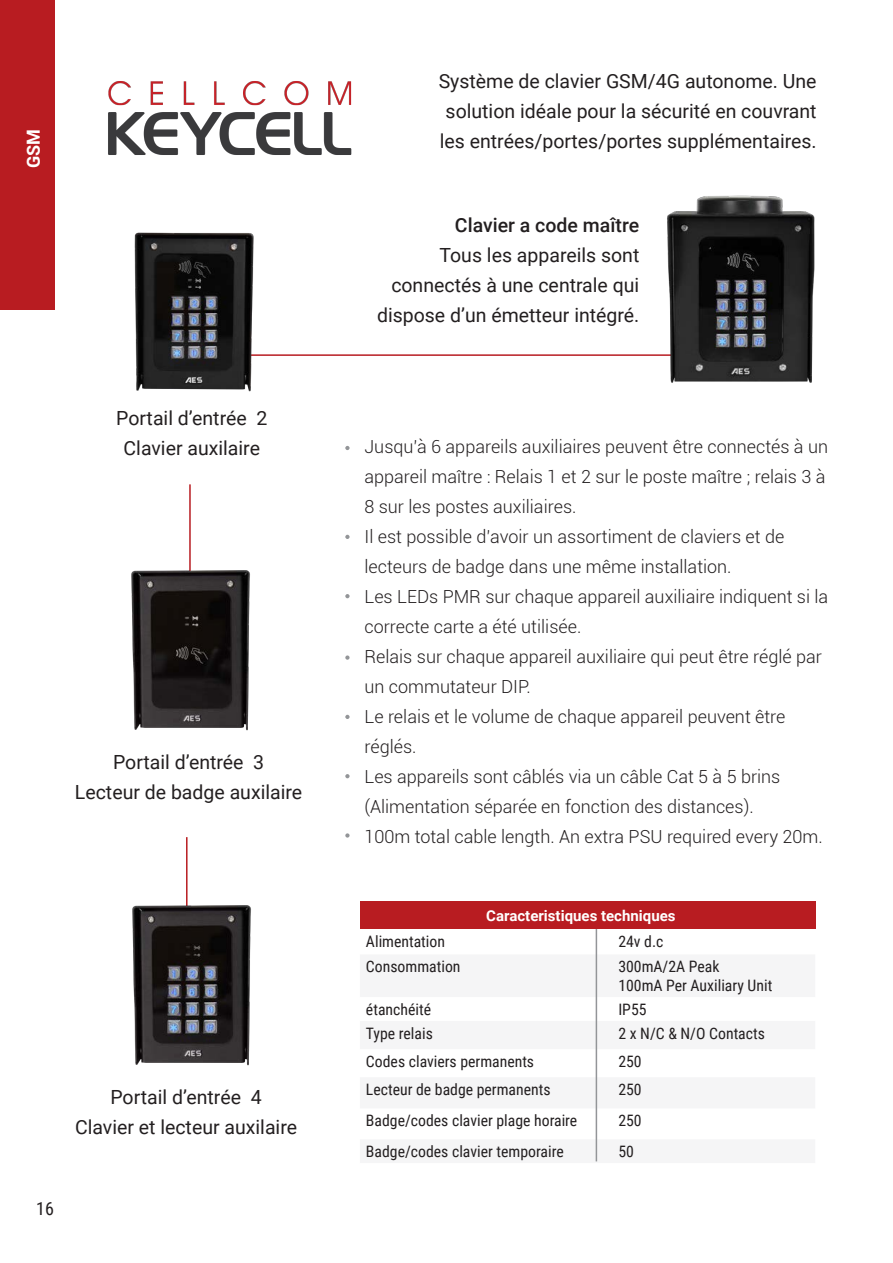
<style>
.page{position:relative;width:893px;height:1263px;background:#fff}
.page>*{position:absolute;margin:0;border:0;box-sizing:border-box;transform-origin:0 0}
.t1{font:19.5px/30px "Roboto";color:#231f20;text-align:justify}
.t2{font:500 19.5px "Roboto";color:#231f20}
.t3{font:300 18px/30px "Roboto";color:#231f20}
.t4{font:700 18px "Roboto";color:#fff}
.t5{font:18px "Roboto Condensed";color:#231f20}
.t6{font:15.75px "Roboto Condensed";color:#231f20}
.t7{font:700 15px "Roboto";color:#fff}
</style>
<div class="page">
<hr style="left:892px;top:454px;width:1px;height:393px;background:#f5f5f6">
<hr style="left:189px;top:484px;width:2px;height:141px;background:#b81c21">
<hr style="left:186px;top:837px;width:2px;height:123px;background:#b81c21">
<hr style="left:229px;top:354px;width:443px;height:2px;background:#b81c21">
<img style="left:108px;top:81px;width:244px;height:74px">
<img style="left:134px;top:232px;width:146px;height:160px">
<img style="left:647px;top:195px;width:168px;height:188px">
<img style="left:131px;top:557px;width:119px;height:174px">
<img style="left:132px;top:892px;width:119px;height:174px">
<svg style="left:595px;top:929px;width:3px;height:25px"></svg>
<svg style="left:595px;top:997px;width:3px;height:142px"></svg>
<hr style="left:596px;top:929px;width:1px;height:232px;background:#939598">
<div style="left:360px;top:901px;width:455px;height:28px;background:#b81c21"></div>
<svg style="left:345px;top:446px;width:5px;height:4px"></svg>
<svg style="left:345px;top:535px;width:5px;height:4px"></svg>
<svg style="left:345px;top:594px;width:5px;height:4px"></svg>
<svg style="left:345px;top:655px;width:5px;height:5px"></svg>
<svg style="left:345px;top:715px;width:5px;height:4px"></svg>
<svg style="left:345px;top:774px;width:5px;height:4px"></svg>
<svg style="left:345px;top:833px;width:5px;height:5px"></svg>
<div style="left:0;top:0;width:54px;height:310px;background:#b81c21"></div>
<p class="t4" style="left:21px;top:168px;width:41px;rotate:-90deg">GSM</p>
<p class="t1" style="left:116px;top:402px;width:153px">Portail d’entrée 2</p>
<p class="t1" style="left:124px;top:432px;width:138px">Clavier auxilaire</p>
<p class="t1" style="left:113px;top:746px;width:153px">Portail d’entrée 3</p>
<p class="t1" style="left:75px;top:776px;width:229px">Lecteur de badge auxilaire</p>
<p class="t1" style="left:110px;top:1081px;width:153px">Portail d’entrée 4</p>
<p class="t1" style="left:75px;top:1111px;width:224px">Clavier et lecteur auxilaire</p>
<p class="t5" style="left:36px;top:1196px;width:19px">16</p>
<p class="t1" style="left:439px;top:65px;width:379px">Système de clavier GSM/4G autonome. Une solution idéale pour la sécurité en couvrant les entrées/portes/portes supplémentaires.</p>
<p class="t2" style="left:455px;top:212px;width:186px">Clavier a code maître</p>
<p class="t1" style="left:377px;top:240px;width:264px;text-align:right">Tous les appareils sont connectés à une centrale qui dispose d’un émetteur intégré.</p>
<p class="t3" style="left:364px;top:431px;width:465px">Jusqu’à 6 appareils auxiliaires peuvent être connectés à un appareil maître : Relais 1 et 2 sur le poste maître ; relais 3 à<br>8 sur les postes auxiliaires.</p>
<p class="t3" style="left:364px;top:521px;width:421px">Il est possible d’avoir un assortiment de claviers et de lecteurs de badge dans une même installation.</p>
<p class="t3" style="left:364px;top:581px;width:465px">Les LEDs PMR sur chaque appareil auxiliaire indiquent si la correcte carte a été utilisée.</p>
<p class="t3" style="left:364px;top:641px;width:459px">Relais sur chaque appareil auxiliaire qui peut être réglé par un commutateur DIP.</p>
<p class="t3" style="left:364px;top:701px;width:422px">Le relais et le volume de chaque appareil peuvent être réglés.</p>
<p class="t3" style="left:364px;top:761px;width:417px">Les appareils sont câblés via un câble Cat 5 à 5 brins (Alimentation séparée en fonction des distances).</p>
<p class="t3" style="left:364px;top:821px;width:460px">100m total cable length. An extra PSU required every 20m.</p>
<p class="t7" style="left:486px;top:905px;width:191px">Caracteristiques techniques</p>
<p class="t6" style="left:366px;top:930px;width:81px">Alimentation</p>
<p class="t6" style="left:618px;top:930px;width:47px">24v d.c</p>
<p class="t6" style="left:366px;top:955px;width:96px">Consommation</p>
<p class="t6" style="left:618px;top:955px;width:103px">300mA/2A Peak</p>
<p class="t6" style="left:618px;top:974px;width:155px">100mA Per Auxiliary Unit</p>
<p class="t6" style="left:366px;top:998px;width:67px">étanchéité</p>
<p class="t6" style="left:618px;top:998px;width:30px">IP55</p>
<p class="t6" style="left:366px;top:1022px;width:68px">Type relais</p>
<p class="t6" style="left:618px;top:1022px;width:148px">2 x N/C &amp; N/O Contacts</p>
<p class="t6" style="left:366px;top:1050px;width:170px">Codes claviers permanents</p>
<p class="t6" style="left:618px;top:1050px;width:25px">250</p>
<p class="t6" style="left:366px;top:1078px;width:186px">Lecteur de badge permanents</p>
<p class="t6" style="left:618px;top:1078px;width:25px">250</p>
<p class="t6" style="left:366px;top:1110px;width:213px">Badge/codes clavier plage horaire</p>
<p class="t6" style="left:618px;top:1110px;width:25px">250</p>
<p class="t6" style="left:366px;top:1140px;width:199px">Badge/codes clavier temporaire</p>
<p class="t6" style="left:618px;top:1140px;width:17px">50</p>
</div>
